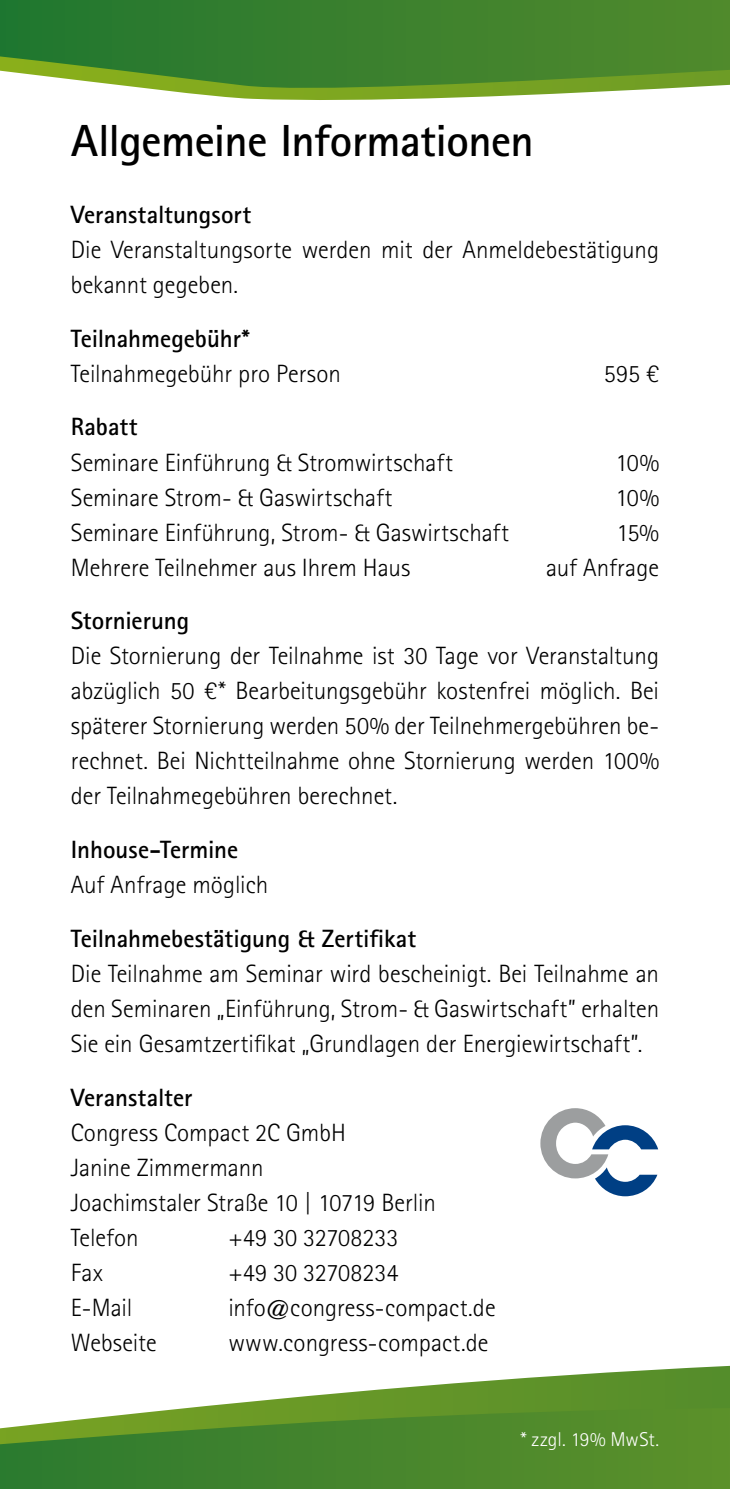
<style>
.page{position:relative;width:730px;height:1489px;background:#fff}
.page>*{position:absolute;margin:0;border:0;box-sizing:border-box;transform-origin:0 0}
.t1{font:700 45px "Rotis Sans Serif Std";letter-spacing:-.015em;color:#000}
.t2{font:300 25px/35px "Rotis Sans Serif Std";color:#000}
.t3{font:700 25px "Rotis Sans Serif Std";letter-spacing:-.005em;color:#000}
.t4{font:300 20px "Rotis Sans Serif Std";color:#fff}
</style>
<div class="page">
<svg style="left:0;top:1443px;width:730px;height:45px;background:#44852c"></svg>
<svg style="left:0;top:1365px;width:730px;height:78px"></svg>
<svg style="left:0;top:0;width:730px;height:56px;background:#39802d"></svg>
<svg style="left:0;top:56px;width:730px;height:44px"></svg>
<svg style="left:540px;top:1108px;width:118px;height:88px"></svg>
<h1 class="t1" style="left:71px;top:113px;width:465px">Allgemeine Informationen</h1>
<p class="t3" style="left:71px;top:198px;width:182px">Veranstaltungsort</p>
<p class="t2" style="left:71px;top:232px;width:590px">Die Veranstaltungsorte werden mit der Anmeldebestätigung bekannt gegeben.</p>
<p class="t3" style="left:71px;top:322px;width:180px">Teilnahmegebühr*</p>
<p class="t2" style="left:71px;top:356px;width:272px">Teilnahmegebühr pro Person</p>
<p class="t2" style="left:604px;top:356px;width:57px">595 €</p>
<p class="t3" style="left:71px;top:411px;width:68px">Rabatt</p>
<p class="t2" style="left:71px;top:444px;width:383px">Seminare Einführung &amp; Stromwirtschaft</p>
<p class="t2" style="left:616px;top:444px;width:45px">10%</p>
<p class="t2" style="left:71px;top:479px;width:323px">Seminare Strom- &amp; Gaswirtschaft</p>
<p class="t2" style="left:616px;top:479px;width:45px">10%</p>
<p class="t2" style="left:71px;top:514px;width:440px">Seminare Einführung, Strom- &amp; Gaswirtschaft</p>
<p class="t2" style="left:617px;top:514px;width:44px">15%</p>
<p class="t2" style="left:71px;top:549px;width:341px">Mehrere Teilnehmer aus Ihrem Haus</p>
<p class="t2" style="left:546px;top:549px;width:114px">auf Anfrage</p>
<p class="t3" style="left:71px;top:605px;width:120px">Stornierung</p>
<p class="t2" style="left:71px;top:638px;width:590px;text-align:justify">Die Stornierung der Teilnahme ist 30 Tage vor Veranstaltung abzüglich 50 €* Bearbeitungsgebühr kostenfrei möglich. Bei späterer Stornierung werden 50% der Teilnehmergebühren be&shy;rechnet. Bei Nichtteilnahme ohne Stornierung werden 100% der Teilnahmegebühren berechnet.</p>
<p class="t3" style="left:71px;top:833px;width:169px">Inhouse-Termine</p>
<p class="t2" style="left:71px;top:867px;width:199px">Auf Anfrage möglich</p>
<p class="t3" style="left:71px;top:922px;width:347px">Teilnahmebestätigung &amp; Zertifikat</p>
<p class="t2" style="left:71px;top:956px;width:590px;text-align:justify">Die Teilnahme am Seminar wird bescheinigt. Bei Teilnahme an den Seminaren „Einführung, Strom- &amp; Gaswirtschaft” erhalten Sie ein Gesamtzertifikat „Grundlagen der Energiewirtschaft”.</p>
<p class="t3" style="left:71px;top:1081px;width:123px">Veranstalter</p>
<p class="t2" style="left:71px;top:1114px;width:366px">Congress Compact 2C GmbH<br>Janine Zimmermann<br>Joachimstaler Straße 10 | 10719 Berlin<br>Telefon</p>
<p class="t2" style="left:228px;top:1219px;width:172px">+49 30 32708233</p>
<p class="t2" style="left:71px;top:1254px;width:34px">Fax</p>
<p class="t2" style="left:228px;top:1254px;width:172px">+49 30 32708234</p>
<p class="t2" style="left:71px;top:1289px;width:63px">E-Mail</p>
<p class="t2" style="left:228px;top:1289px;width:269px">info@congress-compact.de</p>
<p class="t2" style="left:71px;top:1324px;width:87px">Webseite</p>
<p class="t2" style="left:228px;top:1324px;width:262px">www.congress-compact.de</p>
<p class="t4" style="left:520px;top:1427px;width:140px">* zzgl. 19% MwSt.</p>
</div>
